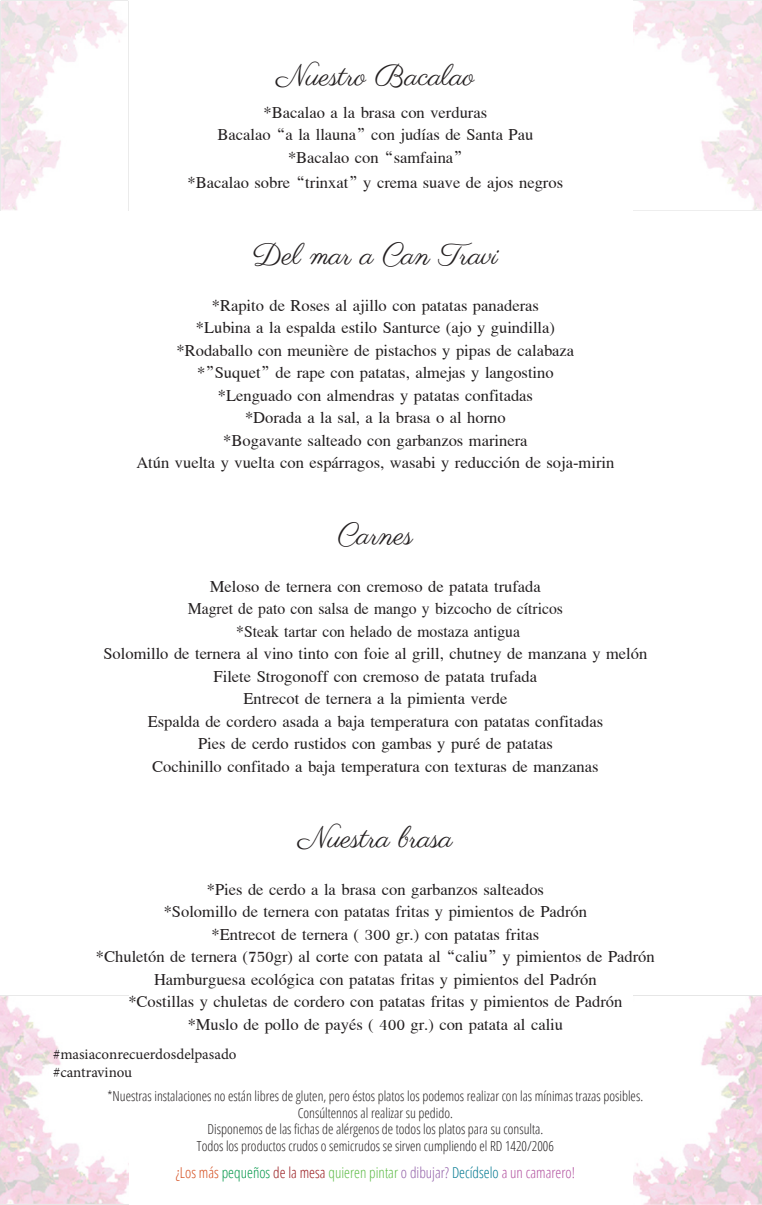
<style>
.page{position:relative;width:762px;height:1205px;background:#fff}
.page>*{position:absolute;margin:0;border:0;box-sizing:border-box;transform-origin:0 0}
.t1{font:30px "Parisienne";color:#231f20}
.t2{font:25px/22.5px "Kodchiang UPC";color:#231f20;text-align:center}
.t3{font:25px "Kodchiang UPC";color:#231f20;scale:.95 1}
.t4{font:300 condensed 15px "Open Sans";color:#5dbb46}
.t5{font:15px "Minion Pro";color:#231f20}
.t6{font:300 condensed 13.75px "Open Sans";color:#231f20}
.s1{color:#d44c1c}
.s2{color:#009648}
.s3{color:#981a1e}
.s4{color:#9260a8}
.s5{color:#007890}
.s6{color:#b2519f}
</style>
<div class="page">
<img style="left:1px;top:1px;width:128px;height:209px">
<img style="left:633px;top:1px;width:129px;height:209px">
<img style="left:0;top:995px;width:129px;height:210px">
<img style="left:633px;top:995px;width:129px;height:210px">
<p class="t1" style="left:276px;top:58px;width:199px">Nuestro Bacalao</p>
<p class="t2" style="left:264px;top:100px;width:225px">*Bacalao a la brasa con verduras</p>
<p class="t2" style="left:217px;top:122px;width:317px">Bacalao “a la llauna” con judías de Santa Pau *Bacalao con “samfaina”</p>
<p class="t2" style="left:188px;top:170px;width:377px">*Bacalao sobre “trinxat” y crema suave de ajos negros</p>
<p class="t1" style="left:253px;top:236px;width:246px">Del mar a Can Travi</p>
<p class="t2" style="left:212px;top:293px;width:329px">*Rapito de Roses al ajillo con patatas panaderas</p>
<p class="t2" style="left:196px;top:315px;width:361px">*Lubina a la espalda estilo Santurce (ajo y guindilla)</p>
<p class="t2" style="left:176px;top:338px;width:399px">*Rodaballo con meunière de pistachos y pipas de calabaza</p>
<p class="t2" style="left:197px;top:360px;width:358px">*”Suquet” de rape con patatas, almejas y langostino</p>
<p class="t2" style="left:218px;top:383px;width:317px">*Lenguado con almendras y patatas confitadas</p>
<p class="t2" style="left:245px;top:405px;width:262px">*Dorada a la sal, a la brasa o al horno</p>
<p class="t2" style="left:223px;top:428px;width:306px">*Bogavante salteado con garbanzos marinera</p>
<p class="t2" style="left:136px;top:450px;width:479px">Atún vuelta y vuelta con espárragos, wasabi y reducción de soja-mirin</p>
<p class="t1" style="left:338px;top:517px;width:77px">Carnes</p>
<p class="t2" style="left:210px;top:573px;width:332px">Meloso de ternera con cremoso de patata trufada</p>
<p class="t3" style="left:188px;top:593px;width:396px">Magret de pato con salsa de mango y bizcocho de cítricos</p>
<p class="t3" style="left:236px;top:615px;width:300px">*Steak tartar con helado de mostaza antigua</p>
<p class="t2" style="left:103px;top:641px;width:545px">Solomillo de ternera al vino tinto con foie al grill, chutney de manzana y melón</p>
<p class="t2" style="left:214px;top:663px;width:325px">Filete Strogonoff con cremoso de patata trufada</p>
<p class="t2" style="left:243px;top:686px;width:265px">Entrecot de ternera a la pimienta verde</p>
<p class="t2" style="left:148px;top:708px;width:457px">Espalda de cordero asada a baja temperatura con patatas confitadas</p>
<p class="t2" style="left:198px;top:731px;width:356px">Pies de cerdo rustidos con gambas y puré de patatas</p>
<p class="t2" style="left:152px;top:753px;width:448px">Cochinillo confitado a baja temperatura con texturas de manzanas</p>
<p class="t1" style="left:298px;top:820px;width:156px">Nuestra brasa</p>
<p class="t2" style="left:207px;top:876px;width:339px">*Pies de cerdo a la brasa con garbanzos salteados</p>
<p class="t2" style="left:164px;top:899px;width:425px">*Solomillo de ternera con patatas fritas y pimientos de Padrón</p>
<p class="t2" style="left:212px;top:921px;width:329px">*Entrecot de ternera ( 300 gr.) con patatas fritas</p>
<p class="t2" style="left:96px;top:944px;width:560px">*Chuletón de ternera (750gr) al corte con patata al “caliu” y pimientos de Padrón</p>
<p class="t2" style="left:154px;top:966px;width:444px">Hamburguesa ecológica con patatas fritas y pimientos del Padrón</p>
<p class="t2" style="left:128px;top:989px;width:495px">*Costillas y chuletas de cordero con patatas fritas y pimientos de Padrón</p>
<p class="t2" style="left:188px;top:1011px;width:377px">*Muslo de pollo de payés ( 400 gr.) con patata al caliu</p>
<p class="t5" style="left:53px;top:1044px;width:185px">#masiaconrecuerdosdelpasado</p>
<p class="t5" style="left:53px;top:1062px;width:81px">#cantravinou</p>
<p class="t6" style="left:108px;top:1087px;width:537px">*Nuestras instalaciones no están libres de gluten, pero éstos platos los podemos realizar con las mínimas trazas posibles.</p>
<p class="t6" style="left:298px;top:1103px;width:157px">Consúltennos al realizar su pedido.</p>
<p class="t6" style="left:208px;top:1120px;width:337px">Disponemos de las fichas de alérgenos de todos los platos para su consulta.</p>
<p class="t6" style="left:197px;top:1136px;width:358px">Todos los productos crudos o semicrudos se sirven cumpliendo el RD 1420/2006</p>
<p class="t4" style="left:176px;top:1162px;width:401px"><span class="s1">¿Los más</span> <span class="s2">pequeños</span> <span class="s3">de la mesa</span> quieren pintar <span class="s4">o dibujar?</span> <span class="s5">Decídselo</span> <span class="s6">a un camarero!</span></p>
</div>
